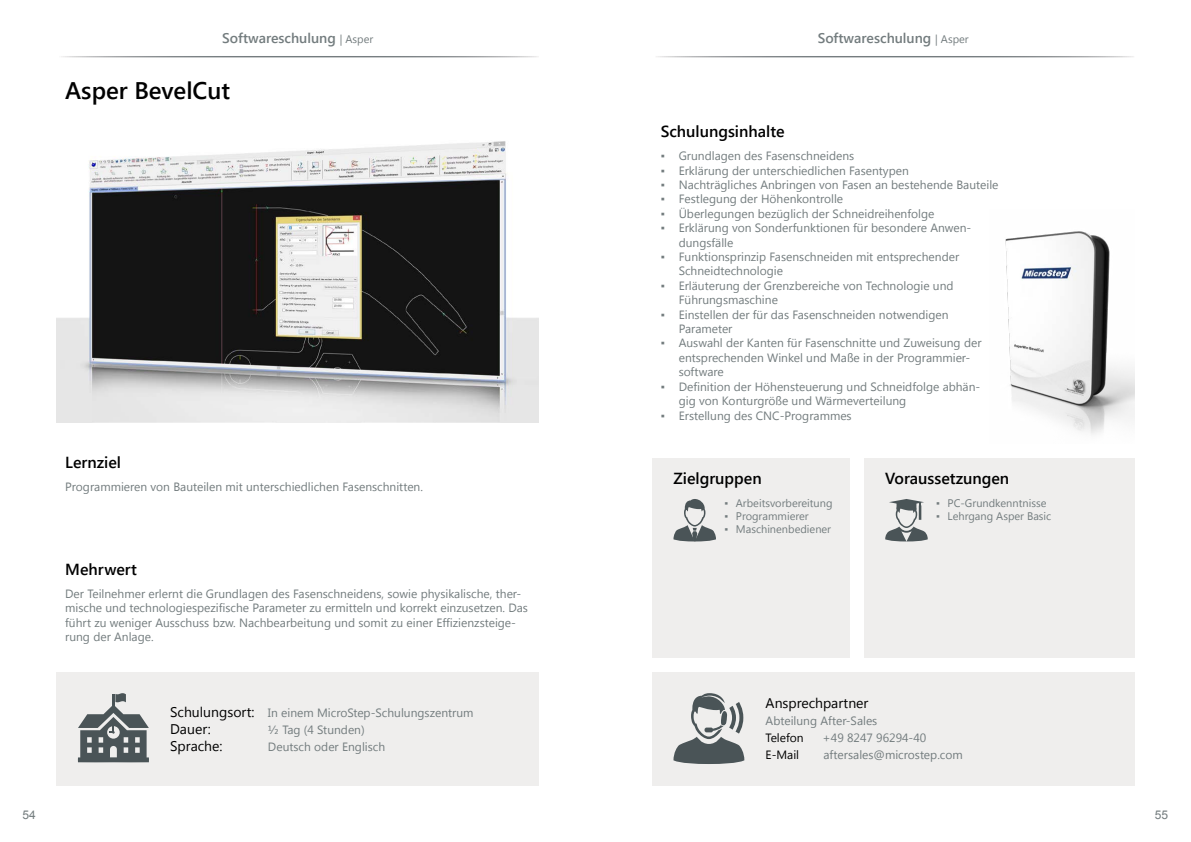
<style>
.page{position:relative;width:1191px;height:842px;background:#fff}
.page>*{position:absolute;margin:0;border:0;box-sizing:border-box;transform-origin:0 0}
.t1{font:600 24px "Segoe UI";color:#000}
.t2{font:600 16px "Segoe UI";color:#000}
.t3{font:600 14px "Segoe UI";color:#737c7e}
.t4{font:14px "Segoe UI";color:#000}
.t5{font:12px/14.4px "Segoe UI";color:#737c7e}
.t6{font:12px "Segoe UI";color:#000}
.t7{font:12px "Arial";color:#737c7e}
.t8{font:11px "Segoe UI";color:#737c7e}
.s1{font-weight:400;font-size:11px}
.s2{font-size:14px;color:#000}
</style>
<div class="page">
<div style="left:652px;top:672px;width:482px;height:113px;background:#efeeed"></div>
<svg style="left:673px;top:693px;width:71px;height:71px"></svg>
<div style="left:652px;top:458px;width:197px;height:200px;background:#efeeed"></div>
<div style="left:864px;top:458px;width:270px;height:200px;background:#efeeed"></div>
<svg style="left:673px;top:499px;width:43px;height:42px"></svg>
<svg style="left:885px;top:499px;width:42px;height:42px"></svg>
<div style="left:57px;top:672px;width:482px;height:113px;background:#efeeed"></div>
<svg style="left:78px;top:693px;width:71px;height:69px"></svg>
<img style="left:57px;top:141px;width:482px;height:281px">
<img style="left:1005px;top:231px;width:129px;height:204px">
<svg style="left:656px;top:56px;width:478px;height:1px"></svg>
<svg style="left:61px;top:56px;width:478px;height:1px"></svg>
<p class="t3" style="left:222px;top:24px;width:152px">Softwareschulung <span class="s1">| Asper</span></p>
<h1 class="t1" style="left:65px;top:68px;width:166px">Asper BevelCut</h1>
<h2 class="t2" style="left:65px;top:447px;width:57px">Lernziel</h2>
<p class="t5" style="left:65px;top:479px;width:359px">Programmieren von Bauteilen mit unterschiedlichen Fasenschnitten.</p>
<h2 class="t2" style="left:65px;top:554px;width:73px">Mehrwert</h2>
<p class="t5" style="left:65px;top:586px;width:464px">Der Teilnehmer erlernt die Grundlagen des Fasenschneidens, sowie physikalische, ther&shy;mische und technologiespezifische Parameter zu ermitteln und korrekt einzusetzen. Das führt zu weniger Ausschuss bzw. Nachbearbeitung und somit zu einer Effizienzsteige&shy;rung der Anlage.</p>
<p class="t5" style="left:170px;top:705px;width:305px"><span class="s2">Schulungsort:</span> In einem MicroStep-Schulungszentrum</p>
<p class="t4" style="left:170px;top:719px;width:42px">Dauer:</p>
<p class="t5" style="left:268px;top:722px;width:98px">½ Tag (4 Stunden)</p>
<p class="t4" style="left:170px;top:736px;width:54px">Sprache:</p>
<p class="t5" style="left:268px;top:739px;width:119px">Deutsch oder Englisch</p>
<h2 class="t2" style="left:660px;top:117px;width:125px">Schulungsinhalte</h2>
<p class="t3" style="left:817px;top:24px;width:152px">Softwareschulung <span class="s1">| Asper</span></p>
<p class="t5" style="left:660px;top:148px;width:195px">▪ Grundlagen des Fasenschneidens</p>
<p class="t5" style="left:660px;top:163px;width:250px">▪ Erklärung der unterschiedlichen Fasentypen</p>
<p class="t5" style="left:660px;top:177px;width:339px">▪ Nachträgliches Anbringen von Fasen an bestehende Bauteile</p>
<p class="t5" style="left:660px;top:191px;width:184px">▪ Festlegung der Höhenkontrolle</p>
<p class="t5" style="left:660px;top:206px;width:275px">▪ Überlegungen bezüglich der Schneidreihenfolge</p>
<p class="t5" style="left:678px;top:220px;width:294px;text-indent:-18px">▪ Erklärung von Sonderfunktionen für besondere Anwen&shy;dungsfälle</p>
<p class="t5" style="left:678px;top:249px;width:282px;text-indent:-18px">▪ Funktionsprinzip Fasenschneiden mit entsprechender<br>Schneidtechnologie</p>
<p class="t5" style="left:678px;top:278px;width:276px;text-indent:-18px">▪ Erläuterung der Grenzbereiche von Technologie und<br>Führungsmaschine</p>
<p class="t5" style="left:678px;top:307px;width:271px;text-indent:-18px">▪ Einstellen der für das Fasenschneiden notwendigen<br>Parameter</p>
<p class="t5" style="left:678px;top:335px;width:304px;text-indent:-18px">▪ Auswahl der Kanten für Fasenschnitte und Zuweisung der entsprechenden Winkel und Maße in der Programmier&shy;software</p>
<p class="t5" style="left:678px;top:379px;width:303px;text-indent:-18px">▪ Definition der Höhensteuerung und Schneidfolge abhän&shy;gig von Konturgröße und Wärmeverteilung</p>
<p class="t5" style="left:660px;top:407px;width:192px">▪ Erstellung des CNC-Programmes</p>
<h2 class="t2" style="left:673px;top:463px;width:90px">Zielgruppen</h2>
<h2 class="t2" style="left:885px;top:463px;width:126px">Voraussetzungen</h2>
<p class="t8" style="left:724px;top:495px;width:109px">▪ Arbeitsvorbereitung</p>
<p class="t8" style="left:724px;top:509px;width:86px">▪ Programmierer</p>
<p class="t8" style="left:724px;top:522px;width:108px">▪ Maschinenbediener</p>
<p class="t8" style="left:936px;top:495px;width:112px">▪ PC-Grundkenntnisse</p>
<p class="t8" style="left:936px;top:509px;width:117px">▪ Lehrgang Asper Basic</p>
<p class="t4" style="left:765px;top:693px;width:104px">Ansprechpartner</p>
<p class="t5" style="left:765px;top:713px;width:113px">Abteilung After-Sales</p>
<p class="t6" style="left:765px;top:730px;width:40px">Telefon</p>
<p class="t5" style="left:822px;top:730px;width:105px">+49 8247 96294-40</p>
<p class="t6" style="left:765px;top:747px;width:35px">E-Mail</p>
<p class="t5" style="left:823px;top:747px;width:141px">aftersales@microstep.com</p>
<p class="t7" style="left:22px;top:807px;width:15px">54</p>
<p class="t7" style="left:1154px;top:807px;width:15px">55</p>
</div>
